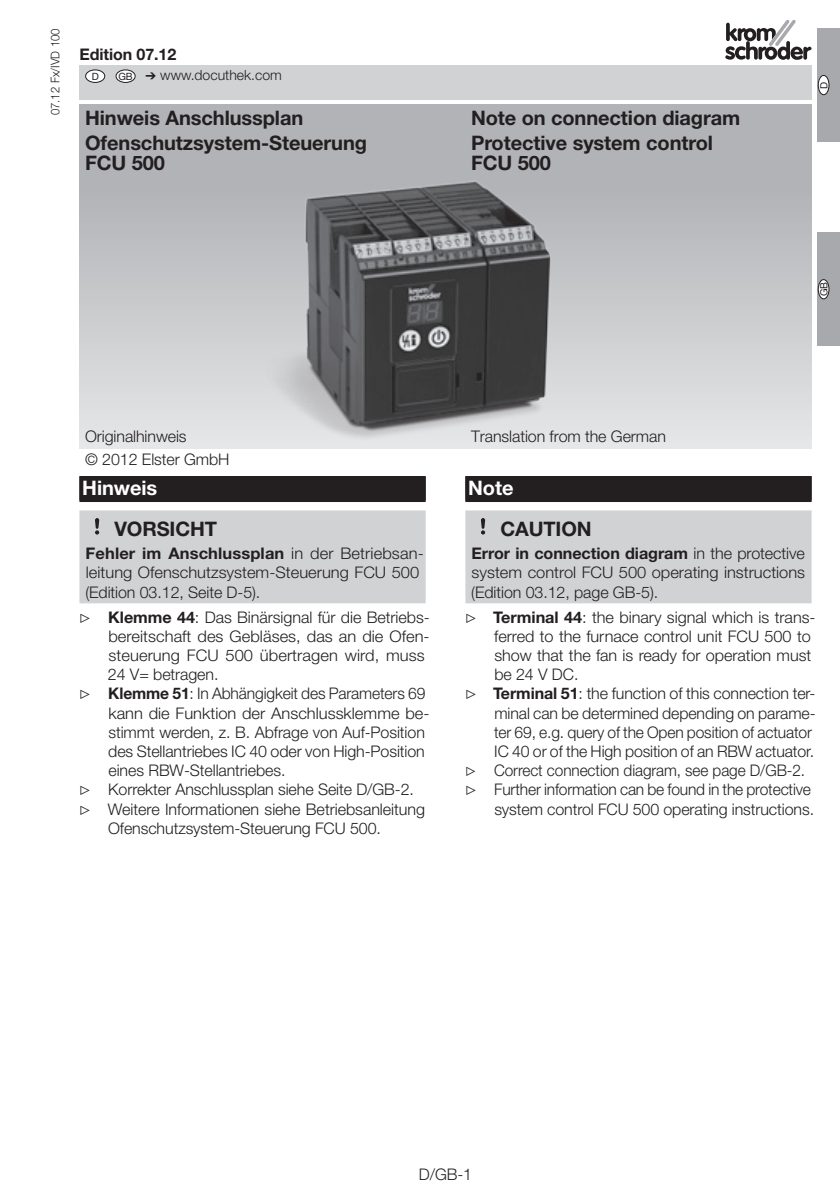
<style>
.page{position:relative;width:840px;height:1191px;background:#fff}
.page>*{position:absolute;margin:0;border:0;box-sizing:border-box;transform-origin:0 0}
.t1{font:700 20px/20px "Helvetica Neue LT Pro";letter-spacing:-.005em;color:#231f20}
.t2{font:700 20px "Helvetica Neue LT Pro";letter-spacing:-.005em;color:#fff}
.t3{font:300 16px/19.2px "Helvetica Neue LT Pro";letter-spacing:-.005em;color:#231f20}
.t4{font:300 16px "Helvetica Neue LT Pro";letter-spacing:-.005em;color:#231f20;scale:.96 1}
.t5{font:700 16px "Helvetica Neue LT Pro";letter-spacing:-.005em;color:#231f20}
.t6{font:300 14px "Helvetica Neue LT Pro";color:#231f20}
.t7{font:300 12px "Helvetica Neue LT Pro";color:#231f20;scale:.95 1}
.t8{font:10px "Helvetica Neue LT Pro";color:#231f20}
.s1{font-weight:400;font-size:10px}
.s2{font-weight:700}
.s3{font-family:"Lucida Sans Unicode";font-weight:400}
</style>
<div class="page">
<svg style="left:725px;top:20px;width:86px;height:40px"></svg>
<div style="left:79px;top:65px;width:732px;height:34px;background:#d1d2d4"></div>
<div style="left:86px;top:70px;width:19px;height:12px;background:#fff;border-radius:50%"></div>
<div style="left:85px;top:69px;width:20px;height:14px;border:1px solid #231f20;border-radius:50%"></div>
<div style="left:116px;top:70px;width:19px;height:12px;background:#fff;border-radius:50%"></div>
<div style="left:115px;top:69px;width:21px;height:14px;border:1px solid #231f20;border-radius:50%"></div>
<div style="left:79px;top:105px;width:732px;height:343px;background:linear-gradient(to bottom,#a8a9ad,#e3e4e5)"></div>
<img style="left:245px;top:164px;width:327px;height:284px">
<div style="left:816px;top:28px;width:23px;height:114px;background:#a8a9ad"></div>
<div style="left:817px;top:75px;width:11px;height:20px;background:#fff;border-radius:50%"></div>
<div style="left:817px;top:75px;width:11px;height:20px;border:1px solid #231f20;border-radius:50%"></div>
<div style="left:79px;top:476px;width:346px;height:26px;background:#231f20"></div>
<div style="left:79px;top:510px;width:346px;height:93px;background:#d1d2d4"></div>
<div style="left:816px;top:232px;width:23px;height:114px;background:#a8a9ad"></div>
<div style="left:817px;top:280px;width:11px;height:19px;background:#fff;border-radius:50%"></div>
<div style="left:817px;top:279px;width:11px;height:20px;border:1px solid #231f20;border-radius:50%"></div>
<div style="left:465px;top:476px;width:346px;height:26px;background:#231f20"></div>
<div style="left:465px;top:510px;width:346px;height:93px;background:#d1d2d4"></div>
<p class="t7" style="left:48px;top:115px;width:93px;rotate:-90deg">07.12 Fx/IVD 100</p>
<p class="t5" style="left:79px;top:44px;width:98px">Edition 07.12</p>
<p class="t8" style="left:92px;top:70px;width:9px">D</p>
<p class="t6" style="left:118px;top:66px;width:165px"><span class="s1">GB</span> ➔ www.docuthek.com</p>
<p class="t1" style="left:85px;top:107px;width:219px">Hinweis Anschlussplan</p>
<p class="t1" style="left:85px;top:133px;width:283px">Ofenschutzsystem-Steuerung<br>FCU 500</p>
<p class="t1" style="left:471px;top:107px;width:270px">Note on connection diagram</p>
<p class="t1" style="left:471px;top:133px;width:243px">Protective system control<br>FCU 500</p>
<p class="t8" style="left:817px;top:89px;width:9px;rotate:-90deg">D</p>
<p class="t8" style="left:817px;top:296px;width:16px;rotate:-90deg">GB</p>
<p class="t3" style="left:85px;top:427px;width:103px">Originalhinweis</p>
<p class="t3" style="left:471px;top:427px;width:196px">Translation from the German</p>
<p class="t3" style="left:85px;top:449px;width:146px">© 2012 Elster GmbH</p>
<p class="t2" style="left:82px;top:475px;width:76px">Hinweis</p>
<p class="t2" style="left:468px;top:475px;width:47px">Note</p>
<p class="t1" style="left:114px;top:519px;width:104px">VORSICHT</p>
<p class="t3" style="left:85px;top:543px;width:340px"><span class="s2">Fehler im Anschlussplan</span> in der Betriebsan&shy;leitung Ofenschutzsystem-Steuerung FCU 500 (Edition 03.12, Seite D-5).</p>
<p class="t3" style="left:79px;top:607px;width:352px"><span class="s3">▷</span> <span class="s2">Klemme 44</span>: Das Binärsignal für die Betriebs-</p>
<p class="t3" style="left:108px;top:626px;width:320px">bereitschaft des Gebläses, das an die Ofen-</p>
<p class="t3" style="left:108px;top:645px;width:318px">steuerung FCU 500 übertragen wird, muss</p>
<p class="t3" style="left:108px;top:664px;width:112px">24 V= betragen.</p>
<p class="t3" style="left:79px;top:684px;width:348px"><span class="s3">▷</span> <span class="s2">Klemme 51</span>: In Abhängigkeit des Parameters 69</p>
<p class="t3" style="left:108px;top:703px;width:322px">kann die Funktion der Anschlussklemme be-</p>
<p class="t3" style="left:108px;top:722px;width:318px">stimmt werden, z. B. Abfrage von Auf-Position</p>
<p class="t3" style="left:108px;top:741px;width:318px">des Stellantriebes IC 40 oder von High-Position</p>
<p class="t3" style="left:108px;top:760px;width:178px">eines RBW-Stellantriebes.</p>
<p class="t3" style="left:79px;top:780px;width:336px"><span class="s3">▷</span> Korrekter Anschlussplan siehe Seite D/GB-2.</p>
<p class="t3" style="left:79px;top:799px;width:347px"><span class="s3">▷</span> Weitere Informationen siehe Betriebsanleitung</p>
<p class="t3" style="left:108px;top:818px;width:274px">Ofenschutzsystem-Steuerung FCU 500.</p>
<p class="t1" style="left:500px;top:519px;width:93px">CAUTION</p>
<p class="t3" style="left:471px;top:543px;width:335px;text-align:justify"><span class="s2">Error in connection diagram</span> in the protective system control FCU 500 operating instructions (Edition 03.12, page GB-5).</p>
<p class="t3" style="left:464px;top:607px;width:352px"><span class="s3">▷</span> <span class="s2">Terminal 44</span>: the binary signal which is trans-</p>
<p class="t3" style="left:494px;top:626px;width:318px">ferred to the furnace control unit FCU 500 to</p>
<p class="t3" style="left:494px;top:645px;width:318px">show that the fan is ready for operation must</p>
<p class="t3" style="left:494px;top:664px;width:85px">be 24 V DC.</p>
<p class="t3" style="left:464px;top:684px;width:352px"><span class="s3">▷</span> <span class="s2">Terminal 51</span>: the function of this connection ter-</p>
<p class="t3" style="left:494px;top:703px;width:322px">minal can be determined depending on parame-</p>
<p class="t3" style="left:494px;top:722px;width:319px">ter 69, e.g. query of the Open position of actuator</p>
<p class="t3" style="left:494px;top:741px;width:321px">IC 40 or of the High position of an RBW actuator.</p>
<p class="t4" style="left:464px;top:760px;width:356px"><span class="s3">▷</span> Correct connection diagram, see page D/GB-2.</p>
<p class="t3" style="left:464px;top:780px;width:347px"><span class="s3">▷</span> Further information can be found in the protective</p>
<p class="t3" style="left:494px;top:799px;width:321px">system control FCU 500 operating instructions.</p>
<p class="t3" style="left:418px;top:1164px;width:55px">D/GB-1</p>
</div>
